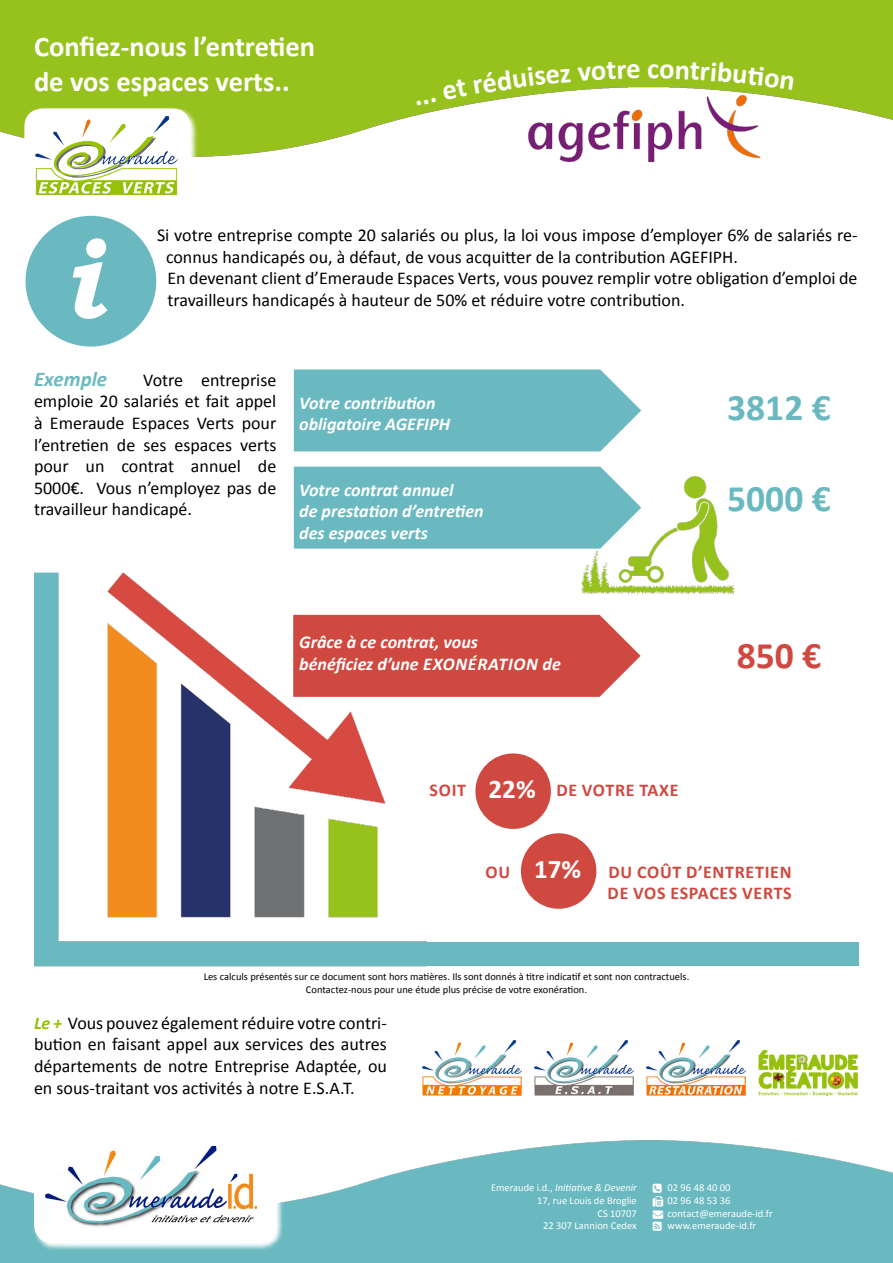
<style>
.page{position:relative;width:893px;height:1263px;background:#fff}
.page>*{position:absolute;margin:0;border:0;box-sizing:border-box;transform-origin:0 0}
.t1{font:italic 700 110.7px "Bookman Old Style";color:#fff}
.t2{font:700 37.5px "Calibri";color:#6ab9c0}
.t3{font:700 37.5px "Calibri";color:#cf4940}
.t4{font:700 28.5px/34.2px "Calibri";color:#fff}
.t5{font:700 27px "Calibri";color:#fff}
.t6{font:italic 700 21px "Calibri";color:#6ab9c0}
.t7{font:18px/21.6px "Calibri";color:#000;text-align:justify}
.t8{font:italic 700 18px/21.6px "Calibri";color:#fff}
.t9{font:700 18px/21.6px "Calibri";letter-spacing:.04em;color:#cf4940}
.t10{font:10.5px/12.6px "Calibri";color:#000;text-align:center}
.t11{font:10.5px/12.6px "Calibri";color:#fff;text-align:right}
.s1{font-weight:700;font-style:italic;color:#97c203}
.s2{font-style:italic}
</style>
<div class="page">
<img style="left:0;top:772px;width:893px;height:491px">
<div style="left:294px;top:467px;width:317px;height:82px;background:#6ab9c0"></div>
<div style="left:294px;top:369px;width:347px;height:82px;background:#6ab9c0"></div>
<img style="left:0;top:0;width:893px;height:157px">
<img style="left:519px;top:66px;width:252px;height:96px">
<div style="left:26px;top:216px;width:130px;height:131px;background:#6ab9c0;border-radius:50%"></div>
<div style="left:475px;top:753px;width:76px;height:76px;background:#cf4940;border-radius:50%"></div>
<div style="left:521px;top:833px;width:75px;height:76px;background:#cf4940;border-radius:50%"></div>
<img style="left:34px;top:573px;width:393px;height:394px">
<img style="left:582px;top:477px;width:152px;height:116px">
<img style="left:422px;top:1040px;width:100px;height:55px">
<img style="left:647px;top:1040px;width:99px;height:55px">
<img style="left:535px;top:1040px;width:99px;height:55px">
<img style="left:759px;top:1049px;width:99px;height:46px">
<svg style="left:293px;top:615px;width:348px;height:82px;background:#d1544b"></svg>
<svg style="left:32px;top:1133px;width:252px;height:117px"></svg>
<div style="left:34px;top:1134px;width:242px;height:109px;background:#fff;border-radius:18px"></div>
<img style="left:46px;top:1146px;width:210px;height:81px">
<svg style="left:23px;top:107px;width:175px;height:50px"></svg>
<div style="left:24px;top:108px;width:166px;height:95px;background:#fff;border-radius:18px"></div>
<img style="left:35px;top:117px;width:143px;height:79px">
<div style="left:34px;top:942px;width:825px;height:24px;background:#6ab9c0"></div>
<svg style="left:653px;top:1184px;width:10px;height:47px"></svg>
<svg style="left:416px;top:98px;width:20px;height:8px"></svg>
<svg style="left:443px;top:79px;width:24px;height:21px"></svg>
<div style="left:474px;top:67px;width:97px;height:27px;background:#97c21e"></div>
<svg style="left:578px;top:62px;width:62px;height:19px"></svg>
<div style="left:660px;top:62px;width:134px;height:28px;background:#97c21e"></div>
<h3 class="t4" style="left:34px;top:30px;width:283px">Confiez-nous l’entretien de vos espaces verts..</h3>
<h3 class="t4" style="left:647px;top:52px;width:14px">c</h3>
<h1 class="t1" style="left:60px;top:198px;width:44px">i</h1>
<p class="t7" style="left:166px;top:224px;width:693px;text-align:left;text-indent:-9px">Si votre entreprise compte 20 salariés ou plus, la loi vous impose d’employer 6% de salariés re&shy;connus handicapés ou, à défaut, de vous acquitter de la contribution AGEFIPH.<br>En devenant client d’Emeraude Espaces Verts, vous pouvez remplir votre obligation d’emploi de</p>
<p class="t7" style="left:168px;top:289px;width:519px">travailleurs handicapés à hauteur de 50% et réduire votre contribution.</p>
<p class="t6" style="left:34px;top:365px;width:75px">Exemple</p>
<p class="t7" style="left:34px;top:369px;width:244px;text-indent:109px">Votre entreprise emploie 20 salariés et fait appel à Emeraude Espaces Verts pour l’entretien de ses espaces verts pour un contrat annuel de 5000€. Vous n’employez pas de travailleur handicapé.</p>
<p class="t8" style="left:299px;top:392px;width:152px">Votre contribution obligatoire AGEFIPH</p>
<h2 class="t2" style="left:727px;top:383px;width:105px">3812 €</h2>
<p class="t8" style="left:299px;top:479px;width:186px">Votre contrat annuel<br>de prestation d’entretien des espaces verts</p>
<h2 class="t2" style="left:727px;top:475px;width:105px">5000 €</h2>
<p class="t8" style="left:299px;top:631px;width:263px">Grâce à ce contrat, vous<br>bénéficiez d’une EXONÉRATION de</p>
<h2 class="t3" style="left:737px;top:632px;width:86px">850 €</h2>
<h3 class="t5" style="left:489px;top:771px;width:49px">22%</h3>
<p class="t9" style="left:430px;top:779px;width:38px">SOIT</p>
<p class="t9" style="left:556px;top:779px;width:124px">DE VOTRE TAXE</p>
<h3 class="t5" style="left:534px;top:851px;width:49px">17%</h3>
<p class="t9" style="left:486px;top:861px;width:26px">OU</p>
<p class="t9" style="left:608px;top:861px;width:186px">DU COÛT D’ENTRETIEN<br>DE VOS ESPACES VERTS</p>
<p class="t10" style="left:204px;top:970px;width:487px">Les calculs présentés sur ce document sont hors matières. Ils sont donnés à titre indicatif et sont non contractuels.<br>Contactez-nous pour une étude plus précise de votre exonération.</p>
<p class="t7" style="left:34px;top:1012px;width:354px"><span class="s1">Le +</span> Vous pouvez également réduire votre contri&shy;bution en faisant appel aux services des autres départements de notre Entreprise Adaptée, ou en sous-traitant vos activités à notre E.S.A.T.</p>
<p class="t11" style="left:491px;top:1181px;width:147px">Emeraude i.d., <span class="s2">Initiative &amp; Devenir<br></span>17, rue Louis de Broglie<br>CS 10707<br>22 307 Lannion Cedex</p>
<p class="t11" style="left:668px;top:1181px;width:107px;text-align:left">02 96 48 40 00<br>02 96 48 53 36 contact@emeraude-id.fr www.emeraude-id.fr</p>
</div>
